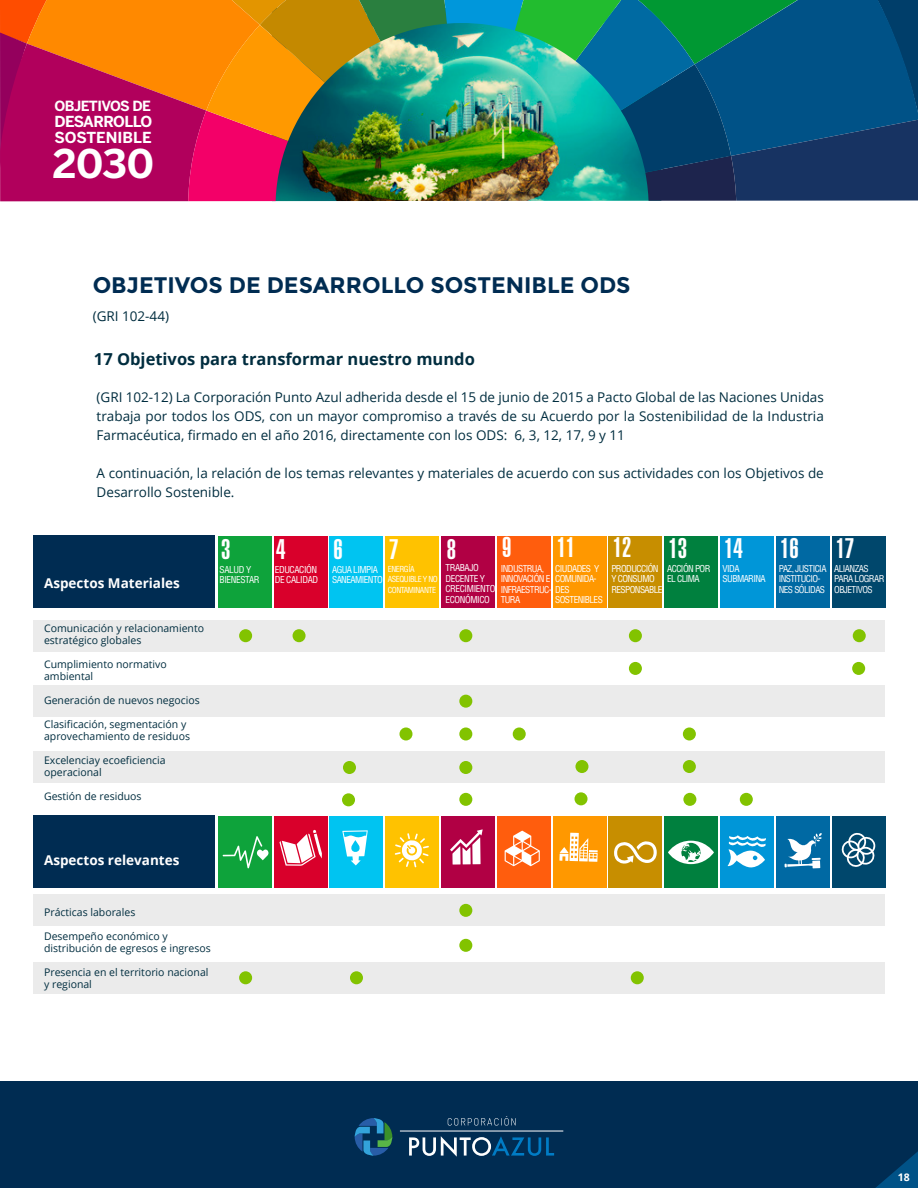
<style>
.page{position:relative;width:918px;height:1188px;background:#fff}
.page>*{position:absolute;margin:0;border:0;box-sizing:border-box;transform-origin:0 0}
.t1{font:700 39.15px "Benton Sans";color:#fff}
.t2{font:27.9px "Helvetica LT Std Ultra Comp";color:#fff}
.t3{font:700 22.5px "Montserrat";color:#002c52}
.t4{font:700 16.5px "Open Sans";color:#002d3f}
.t5{font:700 15.15px/16px "Benton Sans";letter-spacing:-.035em;color:#fff}
.t6{font:700 13.95px "Benton Sans";letter-spacing:-.04em;color:#fff}
.t7{font:13.5px/18.9px "Open Sans";color:#002d3f;text-align:justify}
.t8{font:700 13.5px "Open Sans";color:#fff}
.t9{font:10.5px/12px "Open Sans";color:#002d3f}
.t10{font:700 10.5px "Open Sans";color:#fff}
.t11{font:condensed 9.3px/10.5px "Helvetica LT Std";letter-spacing:-.06em;color:#fff}
.t12{font:condensed 9.3px/10.5px "Helvetica LT Std";letter-spacing:-.04em;color:#fff}
.t13{font:condensed 8.1px/10.5px "Helvetica LT Std";letter-spacing:-.06em;color:#fff}
</style>
<div class="page">
<div style="left:441px;top:816px;width:54px;height:72px;background:#b10044"></div>
<div style="left:33px;top:620px;width:852px;height:32px;background:#ebebeb"></div>
<div style="left:33px;top:685px;width:852px;height:32px;background:#ebebeb"></div>
<div style="left:33px;top:751px;width:852px;height:32px;background:#ebebeb"></div>
<div style="left:33px;top:894px;width:852px;height:32px;background:#ebebeb"></div>
<div style="left:33px;top:962px;width:852px;height:32px;background:#ebebeb"></div>
<div style="left:33px;top:535px;width:182px;height:73px;background:#002c52"></div>
<div style="left:33px;top:816px;width:182px;height:72px;background:#002c52"></div>
<svg style="left:450px;top:829px;width:33px;height:36px"></svg>
<div style="left:0;top:1081px;width:918px;height:107px;background:#002c52"></div>
<svg style="left:409px;top:1136px;width:145px;height:21px"></svg>
<svg style="left:448px;top:1116px;width:68px;height:10px"></svg>
<hr style="left:400px;top:1131px;width:163px;height:1px;background:#fff">
<svg style="left:355px;top:1118px;width:37px;height:38px"></svg>
<img style="left:0;top:0;width:918px;height:201px">
<div style="left:218px;top:536px;width:53px;height:71px;background:#0ea33b"></div>
<div style="left:274px;top:536px;width:53px;height:71px;background:#d9002b"></div>
<div style="left:330px;top:536px;width:53px;height:71px;background:#00c4f1"></div>
<div style="left:386px;top:536px;width:53px;height:71px;background:#ffc200"></div>
<div style="left:441px;top:536px;width:54px;height:71px;background:#b10044"></div>
<div style="left:497px;top:536px;width:53px;height:71px;background:#ff5d0d"></div>
<div style="left:553px;top:536px;width:53px;height:71px;background:#ff9800"></div>
<div style="left:609px;top:536px;width:53px;height:71px;background:#c78e00"></div>
<div style="left:665px;top:536px;width:53px;height:71px;background:#00803e"></div>
<div style="left:720px;top:536px;width:54px;height:71px;background:#0096d8"></div>
<div style="left:776px;top:536px;width:53px;height:71px;background:#0069a3"></div>
<div style="left:832px;top:536px;width:53px;height:71px;background:#00476c"></div>
<div style="left:218px;top:816px;width:53px;height:72px;background:#0ea33b"></div>
<div style="left:274px;top:816px;width:53px;height:72px;background:#d9002b"></div>
<div style="left:330px;top:816px;width:53px;height:72px;background:#00c4f1"></div>
<div style="left:386px;top:816px;width:53px;height:72px;background:#ffc200"></div>
<div style="left:497px;top:816px;width:53px;height:72px;background:#ff5d0d"></div>
<div style="left:553px;top:816px;width:53px;height:72px;background:#ff9800"></div>
<div style="left:609px;top:816px;width:53px;height:72px;background:#c78e00"></div>
<div style="left:665px;top:816px;width:53px;height:72px;background:#00803e"></div>
<div style="left:720px;top:816px;width:54px;height:72px;background:#0096d8"></div>
<div style="left:776px;top:816px;width:53px;height:72px;background:#0069a3"></div>
<div style="left:832px;top:816px;width:53px;height:72px;background:#00476c"></div>
<svg style="left:223px;top:836px;width:45px;height:32px"></svg>
<svg style="left:279px;top:830px;width:43px;height:36px"></svg>
<svg style="left:342px;top:830px;width:26px;height:35px"></svg>
<svg style="left:395px;top:833px;width:34px;height:34px"></svg>
<svg style="left:505px;top:831px;width:35px;height:35px"></svg>
<svg style="left:559px;top:833px;width:39px;height:29px"></svg>
<svg style="left:614px;top:841px;width:43px;height:23px"></svg>
<svg style="left:668px;top:841px;width:46px;height:23px"></svg>
<svg style="left:728px;top:835px;width:38px;height:33px"></svg>
<svg style="left:785px;top:833px;width:37px;height:35px"></svg>
<svg style="left:841px;top:833px;width:35px;height:34px"></svg>
<div style="left:459px;top:761px;width:13px;height:13px;background:#82c300;border-radius:50%"></div>
<div style="left:343px;top:761px;width:13px;height:13px;background:#82c300;border-radius:50%"></div>
<div style="left:575px;top:760px;width:13px;height:13px;background:#82c300;border-radius:50%"></div>
<div style="left:342px;top:793px;width:13px;height:13px;background:#82c300;border-radius:50%"></div>
<div style="left:575px;top:792px;width:13px;height:13px;background:#82c300;border-radius:50%"></div>
<div style="left:459px;top:727px;width:13px;height:13px;background:#82c300;border-radius:50%"></div>
<div style="left:399px;top:727px;width:13px;height:13px;background:#82c300;border-radius:50%"></div>
<div style="left:513px;top:727px;width:13px;height:13px;background:#82c300;border-radius:50%"></div>
<div style="left:683px;top:727px;width:13px;height:13px;background:#82c300;border-radius:50%"></div>
<div style="left:683px;top:760px;width:13px;height:13px;background:#82c300;border-radius:50%"></div>
<div style="left:459px;top:695px;width:13px;height:13px;background:#82c300;border-radius:50%"></div>
<div style="left:459px;top:629px;width:13px;height:13px;background:#82c300;border-radius:50%"></div>
<div style="left:629px;top:629px;width:13px;height:13px;background:#82c300;border-radius:50%"></div>
<div style="left:853px;top:629px;width:13px;height:13px;background:#82c300;border-radius:50%"></div>
<div style="left:629px;top:662px;width:13px;height:13px;background:#82c300;border-radius:50%"></div>
<div style="left:852px;top:662px;width:13px;height:13px;background:#82c300;border-radius:50%"></div>
<div style="left:293px;top:629px;width:13px;height:13px;background:#82c300;border-radius:50%"></div>
<div style="left:239px;top:629px;width:13px;height:13px;background:#82c300;border-radius:50%"></div>
<div style="left:239px;top:971px;width:13px;height:13px;background:#82c300;border-radius:50%"></div>
<div style="left:350px;top:971px;width:13px;height:13px;background:#82c300;border-radius:50%"></div>
<div style="left:631px;top:971px;width:13px;height:13px;background:#82c300;border-radius:50%"></div>
<div style="left:459px;top:793px;width:13px;height:13px;background:#82c300;border-radius:50%"></div>
<div style="left:683px;top:793px;width:13px;height:13px;background:#82c300;border-radius:50%"></div>
<div style="left:740px;top:793px;width:13px;height:13px;background:#82c300;border-radius:50%"></div>
<div style="left:459px;top:904px;width:13px;height:13px;background:#82c300;border-radius:50%"></div>
<div style="left:459px;top:939px;width:13px;height:13px;background:#82c300;border-radius:50%"></div>
<svg style="left:875px;top:1151px;width:43px;height:37px"></svg>
<p class="t6" style="left:54px;top:97px;width:98px">OBJETIVOS DE</p>
<p class="t5" style="left:54px;top:113px;width:99px">DESARROLLO<br>SOSTENIBLE</p>
<h1 class="t1" style="left:52px;top:140px;width:103px">2030</h1>
<h3 class="t3" style="left:93px;top:272px;width:539px">OBJETIVOS DE DESARROLLO SOSTENIBLE ODS</h3>
<p class="t7" style="left:93px;top:306px;width:78px">(GRI 102-44)</p>
<p class="t4" style="left:94px;top:347px;width:382px">17 Objetivos para transformar nuestro mundo</p>
<p class="t7" style="left:97px;top:388px;width:729px">(GRI 102-12) La Corporación Punto Azul adherida desde el 15 de junio de 2015 a Pacto Global de las Naciones Unidas trabaja por todos los ODS, con un mayor compromiso a través de su Acuerdo por la Sostenibilidad de la Industria Farmacéutica, firmado en el año 2016, directamente con los ODS: 6, 3, 12, 17, 9 y 11</p>
<p class="t7" style="left:97px;top:463px;width:729px">A continuación, la relación de los temas relevantes y materiales de acuerdo con sus actividades con los Objetivos de<br>Desarrollo Sostenible.</p>
<h2 class="t2" style="left:221px;top:533px;width:11px">3</h2>
<h2 class="t2" style="left:276px;top:533px;width:11px">4</h2>
<h2 class="t2" style="left:334px;top:533px;width:11px">6</h2>
<h2 class="t2" style="left:389px;top:533px;width:11px">7</h2>
<h2 class="t2" style="left:447px;top:533px;width:11px">8</h2>
<h2 class="t2" style="left:502px;top:532px;width:11px">9</h2>
<h2 class="t2" style="left:557px;top:532px;width:20px">11</h2>
<h2 class="t2" style="left:613px;top:532px;width:20px">12</h2>
<h2 class="t2" style="left:669px;top:532px;width:20px">13</h2>
<h2 class="t2" style="left:724px;top:532px;width:20px">14</h2>
<h2 class="t2" style="left:780px;top:532px;width:20px">16</h2>
<h2 class="t2" style="left:836px;top:532px;width:20px">17</h2>
<p class="t8" style="left:44px;top:573px;width:137px">Aspectos Materiales</p>
<p class="t9" style="left:44px;top:622px;width:162px">Comunicación y relacionamiento estratégico globales</p>
<p class="t9" style="left:44px;top:658px;width:124px">Cumplimiento normativo ambiental</p>
<p class="t9" style="left:44px;top:694px;width:157px">Generación de nuevos negocios</p>
<p class="t9" style="left:44px;top:718px;width:147px">Clasificación, segmentación y aprovechamiento de residuos</p>
<p class="t9" style="left:44px;top:754px;width:123px">Excelenciay ecoeficiencia operacional</p>
<p class="t9" style="left:44px;top:790px;width:99px">Gestión de residuos</p>
<p class="t12" style="left:220px;top:564px;width:41px">SALUD Y<br>BIENESTAR</p>
<p class="t12" style="left:275px;top:564px;width:45px">EDUCACIÓN<br>DE CALIDAD</p>
<p class="t13" style="left:388px;top:564px;width:51px">ENERGÍA<br>ASEQUIBLE Y NO<br>CONTAMINANTE</p>
<p class="t11" style="left:332px;top:564px;width:52px">AGUA LIMPIA<br>SANEAMIENTO</p>
<p class="t12" style="left:445px;top:563px;width:52px">TRABAJO<br>DECENTE Y<br>CRECIMIENTO<br>ECONÓMICO</p>
<p class="t11" style="left:501px;top:563px;width:70px">INDUSTRUA,<br>INNOVACIÓN E<br>INFRAESTRUC- DES<br>TURA</p>
<p class="t11" style="left:555px;top:563px;width:46px">CIUDADES Y<br>COMUNIDA-</p>
<p class="t11" style="left:555px;top:594px;width:49px">SOSTENIBLES</p>
<p class="t11" style="left:611px;top:563px;width:53px">PRODUCCIÓN<br>Y CONSUMO<br>RESPONSABLE</p>
<p class="t11" style="left:667px;top:563px;width:45px">ACCIÓN POR<br>EL CLIMA</p>
<p class="t11" style="left:723px;top:563px;width:45px">VIDA<br>SUBMARINA</p>
<p class="t11" style="left:779px;top:563px;width:49px">PAZ, JUSTICIA<br>INSTITUCIO-<br>NES SÓLIDAS</p>
<p class="t11" style="left:834px;top:563px;width:52px">ALIANZAS<br>PARA LOGRAR<br>OBJETIVOS</p>
<p class="t8" style="left:44px;top:850px;width:137px">Aspectos relevantes</p>
<p class="t9" style="left:44px;top:906px;width:93px">Prácticas laborales</p>
<p class="t9" style="left:44px;top:930px;width:168px">Desempeño económico y distribución de egresos e ingresos</p>
<p class="t9" style="left:44px;top:966px;width:166px">Presencia en el territorio nacional y regional</p>
<p class="t10" style="left:898px;top:1169px;width:13px">18</p>
</div>
